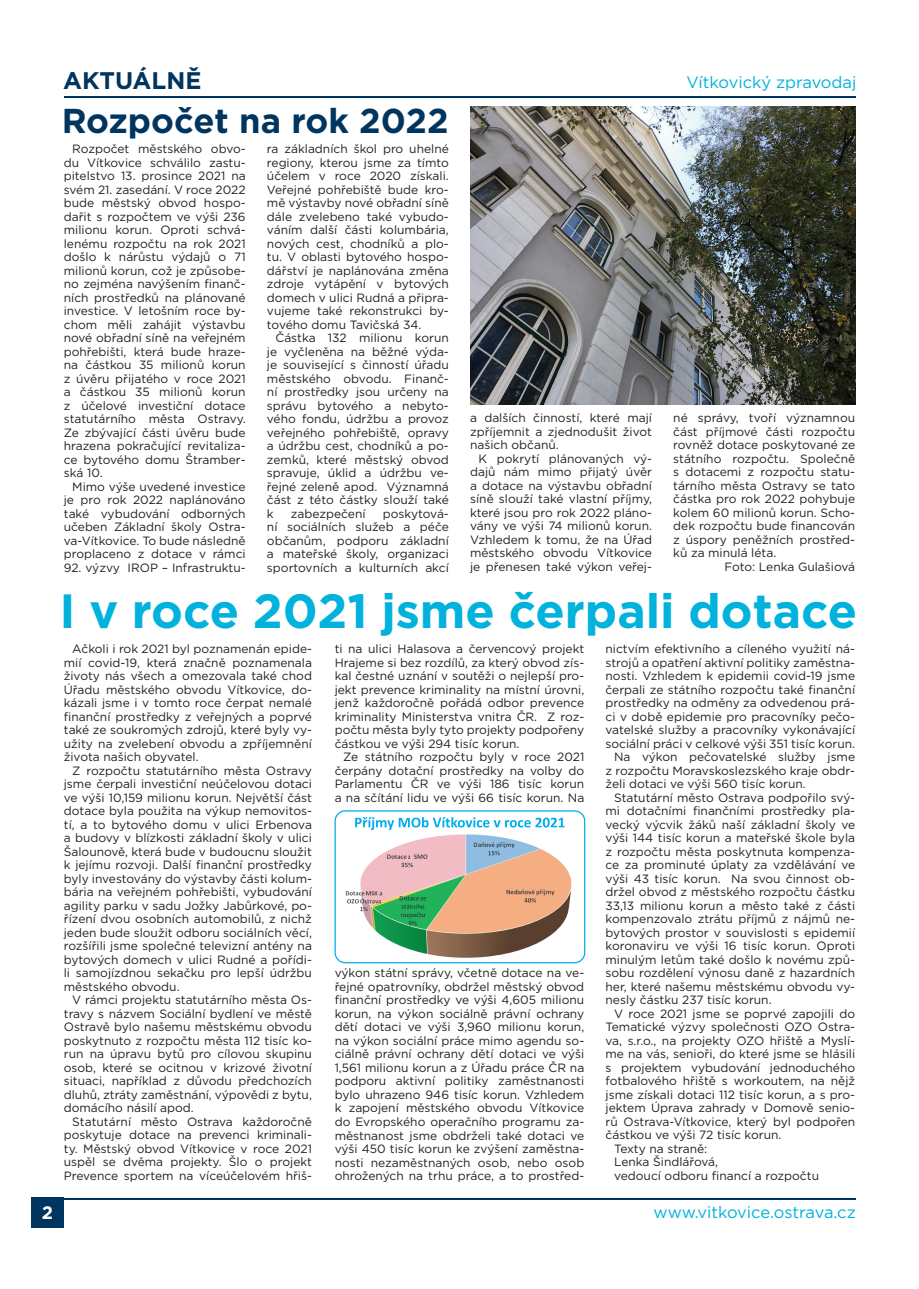
<style>
.page{position:relative;width:919px;height:1289px;background:#fff}
.page>*{position:absolute;margin:0;border:0;box-sizing:border-box;transform-origin:0 0}
.Styl_odstavce5{font:700 48px "Gotham";color:#00b2dc}
.Styl_odstavce5-2{font:700 34.5px "Gotham";color:#003560}
.t1{font:700 24px "Gotham";color:#003560}
.text{font:700 18px "Gotham";color:#fff}
.t2{font:16.5px "Gotham";color:#00b2dc}
.Styl_odstavce2{font:12px/13.5px "Gotham";color:#231f20;text-align:justify}
</style>
<div class="page">
<hr style="left:64px;top:96px;width:791px;height:2px;background:#003560">
<div style="left:31px;top:1197px;width:33px;height:30px;background:#003560"></div>
<hr style="left:64px;top:1197px;width:791px;height:2px;background:#003560">
<img style="left:470px;top:106px;width:385px;height:298px">
<div style="left:334px;top:810px;width:251px;height:153px;border:1px solid #00aeef;border-radius:10px"></div>
<img style="left:345px;top:834px;width:227px;height:124px">
<svg style="left:355px;top:817px;width:209px;height:13px"></svg>
<p class="t1" style="left:63px;top:65px;width:140px">AKTUÁLNĚ</p>
<p class="t2" style="left:686px;top:71px;width:171px">Vítkovický zpravodaj</p>
<p class="Styl_odstavce5-2" style="left:62px;top:98px;width:388px">Rozpočet na rok 2022</p>
<p class="Styl_odstavce2" style="left:64px;top:142px;width:183px;text-indent:9px">Rozpočet městského obvo&shy;du Vítkovice schválilo zastu&shy;pitelstvo 13. prosince 2021 na svém 21. zasedání. V roce 2022 bude městský obvod hospo&shy;dařit s rozpočtem ve výši 236 milionu korun. Oproti schvá&shy;lenému rozpočtu na rok 2021 došlo k nárůstu výdajů o 71 milionů korun, což je způsobe&shy;no zejména navýšením finanč&shy;ních prostředků na plánované investice. V letošním roce by&shy;chom měli zahájit výstavbu nové obřadní síně na veřejném pohřebišti, která bude hraze&shy;na částkou 35 milionů korun z úvěru přijatého v roce 2021 a částkou 35 milionů korun z účelové investiční dotace statutárního města Ostravy.<br>Ze zbývající části úvěru bude hrazena pokračující revitaliza&shy;ce bytového domu Štramber&shy;ská 10.</p>
<p class="Styl_odstavce2" style="left:64px;top:479px;width:183px;text-indent:9px">Mimo výše uvedené investice je pro rok 2022 naplánováno také vybudování odborných učeben Základní školy Ostra&shy;va-Vítkovice. To bude následně proplaceno z dotace v rámci</p>
<p class="Styl_odstavce2" style="left:64px;top:560px;width:183px">92. výzvy IROP – Infrastruktu-</p>
<p class="Styl_odstavce5" style="left:60px;top:578px;width:799px">I v roce 2021 jsme čerpali dotace</p>
<p class="Styl_odstavce2" style="left:334px;top:641px;width:251px">ti na ulici Halasova a červencový projekt Hrajeme si bez rozdílů, za který obvod zís&shy;kal čestné uznání v soutěži o nejlepší pro&shy;jekt prevence kriminality na místní úrovni, jenž každoročně pořádá odbor prevence kriminality Ministerstva vnitra ČR. Z roz&shy;počtu města byly tyto projekty podpořeny částkou ve výši 294 tisíc korun.</p>
<p class="Styl_odstavce2" style="left:334px;top:749px;width:251px;text-indent:9px">Ze státního rozpočtu byly v roce 2021 čerpány dotační prostředky na volby do Parlamentu ČR ve výši 186 tisíc korun a na sčítání lidu ve výši 66 tisíc korun. Na</p>
<p class="Styl_odstavce2" style="left:267px;top:142px;width:183px">ra základních škol pro uhelné regiony, kterou jsme za tímto účelem v roce 2020 získali.<br>Veřejné pohřebiště bude kro&shy;mě výstavby nové obřadní síně dále zvelebeno také vybudo&shy;váním další části kolumbária, nových cest, chodníků a plo&shy;tu. V oblasti bytového hospo&shy;dářství je naplánována změna zdroje vytápění v bytových domech v ulici Rudná a připra&shy;vujeme také rekonstrukci by&shy;tového domu Tavičská 34.</p>
<p class="Styl_odstavce2" style="left:267px;top:331px;width:183px;text-indent:9px">Částka 132 milionu korun je vyčleněna na běžné výda&shy;je související s činností úřadu městského obvodu. Finanč&shy;ní prostředky jsou určeny na správu bytového a nebyto&shy;vého fondu, údržbu a provoz veřejného pohřebiště, opravy a údržbu cest, chodníků a po&shy;zemků, které městský obvod spravuje, úklid a údržbu ve&shy;řejné zeleně apod. Významná část z této částky slouží také k</p>
<p class="Styl_odstavce2" style="left:470px;top:411px;width:183px">a dalších činností, které mají zpříjemnit a zjednodušit život našich občanů.</p>
<p class="Styl_odstavce2" style="left:470px;top:451px;width:183px;text-indent:9px">K pokrytí plánovaných vý&shy;dajů nám mimo přijatý úvěr a dotace na výstavbu obřadní síně slouží také vlastní příjmy, které jsou pro rok 2022 pláno&shy;vány ve výši 74 milionů korun.<br>Vzhledem k tomu, že na Úřad městského obvodu Vítkovice je přenesen také výkon veřej-</p>
<p class="Styl_odstavce2" style="left:673px;top:411px;width:183px">né správy, tvoří významnou část příjmové části rozpočtu rovněž dotace poskytované ze státního rozpočtu. Společně s dotacemi z rozpočtu statu&shy;tárního města Ostravy se tato částka pro rok 2022 pohybuje kolem 60 milionů korun. Scho&shy;dek rozpočtu bude financován z úspory peněžních prostřed&shy;ků za minulá léta.</p>
<p class="Styl_odstavce2" style="left:724px;top:559px;width:132px">Foto: Lenka Gulašiová</p>
<p class="Styl_odstavce2" style="left:267px;top:506px;width:183px;text-indent:116px">poskytová&shy;ní sociálních služeb a péče občanům, podporu základní a mateřské školy, organizaci sportovních a kulturních akcí</p>
<p class="Styl_odstavce2" style="left:291px;top:506px;width:76px">zabezpečení</p>
<p class="Styl_odstavce2" style="left:64px;top:641px;width:250px;text-indent:9px">Ačkoli i rok 2021 byl poznamenán epide&shy;mií covid-19, která značně poznamenala životy nás všech a omezovala také chod Úřadu městského obvodu Vítkovice, do&shy;kázali jsme i v tomto roce čerpat nemalé finanční prostředky z veřejných a poprvé také ze soukromých zdrojů, které byly vy&shy;užity na zvelebení obvodu a zpříjemnění života našich obyvatel.</p>
<p class="Styl_odstavce2" style="left:64px;top:763px;width:250px;text-indent:9px">Z rozpočtu statutárního města Ostravy jsme čerpali investiční neúčelovou dotaci ve výši 10,159 milionu korun. Největší část dotace byla použita na výkup nemovitos&shy;tí, a to bytového domu v ulici Erbenova a budovy v blízkosti základní školy v ulici Šalounově, která bude v budoucnu sloužit k jejímu rozvoji. Další finanční prostředky byly investovány do výstavby části kolum&shy;bária na veřejném pohřebišti, vybudování agility parku v sadu Jožky Jabůrkové, po&shy;řízení dvou osobních automobilů, z nichž jeden bude sloužit odboru sociálních věcí, rozšířili jsme společné televizní antény na bytových domech v ulici Rudné a pořídi&shy;li samojízdnou sekačku pro lepší údržbu městského obvodu.</p>
<p class="Styl_odstavce2" style="left:64px;top:992px;width:250px;text-indent:9px">V rámci projektu statutárního města Os&shy;travy s názvem Sociální bydlení ve městě Ostravě bylo našemu městskému obvodu poskytnuto z rozpočtu města 112 tisíc ko&shy;run na úpravu bytů pro cílovou skupinu osob, které se ocitnou v krizové životní situaci, například z důvodu předchozích dluhů, ztráty zaměstnání, výpovědi z bytu, domácího násilí apod.</p>
<p class="Styl_odstavce2" style="left:64px;top:1114px;width:250px;text-indent:9px">Statutární město Ostrava každoročně poskytuje dotace na prevenci kriminali&shy;ty. Městský obvod Vítkovice v roce 2021 uspěl se dvěma projekty. Šlo o projekt Prevence sportem na víceúčelovém hřiš-</p>
<p class="Styl_odstavce2" style="left:605px;top:641px;width:251px">nictvím efektivního a cíleného využití ná&shy;strojů a opatření aktivní politiky zaměstna&shy;nosti. Vzhledem k epidemii covid-19 jsme čerpali ze státního rozpočtu také finanční prostředky na odměny za odvedenou prá&shy;ci v době epidemie pro pracovníky pečo&shy;vatelské služby a pracovníky vykonávající sociální práci v celkové výši 351 tisíc korun.</p>
<p class="Styl_odstavce2" style="left:605px;top:749px;width:251px;text-indent:9px">Na výkon pečovatelské služby jsme z rozpočtu Moravskoslezského kraje obdr&shy;želi dotaci ve výši 560 tisíc korun.</p>
<p class="Styl_odstavce2" style="left:605px;top:790px;width:251px;text-indent:9px">Statutární město Ostrava podpořilo svý&shy;mi dotačními finančními prostředky pla&shy;vecký výcvik žáků naší základní školy ve výši 144 tisíc korun a mateřské škole byla z rozpočtu města poskytnuta kompenza&shy;ce za prominuté úplaty za vzdělávání ve výši 43 tisíc korun. Na svou činnost ob&shy;držel obvod z městského rozpočtu částku 33,13 milionu korun a město také z části kompenzovalo ztrátu příjmů z nájmů ne&shy;bytových prostor v souvislosti s epidemií koronaviru ve výši 16 tisíc korun. Oproti minulým letům také došlo k novému způ&shy;sobu rozdělení výnosu daně z hazardních her, které našemu městskému obvodu vy&shy;nesly částku 237 tisíc korun.</p>
<p class="Styl_odstavce2" style="left:605px;top:1006px;width:251px;text-indent:9px">V roce 2021 jsme se poprvé zapojili do Tematické výzvy společnosti OZO Ostra&shy;va, s.r.o., na projekty OZO hřiště a Myslí&shy;me na vás, senioři, do které jsme se hlásili s projektem vybudování jednoduchého fotbalového hřiště s workoutem, na nějž jsme získali dotaci 112 tisíc korun, a s pro&shy;jektem Úprava zahrady v Domově senio&shy;rů Ostrava-Vítkovice, který byl podpořen částkou ve výši 72 tisíc korun.</p>
<p class="Styl_odstavce2" style="left:614px;top:1141px;width:95px">Texty na straně:</p>
<p class="Styl_odstavce2" style="left:614px;top:1154px;width:105px">Lenka Šindlářová,</p>
<p class="Styl_odstavce2" style="left:614px;top:1168px;width:206px">vedoucí odboru financí a rozpočtu</p>
<p class="Styl_odstavce2" style="left:334px;top:966px;width:251px">výkon státní správy, včetně dotace na ve&shy;řejné opatrovníky, obdržel městský obvod finanční prostředky ve výši 4,605 milionu korun, na výkon sociálně právní ochrany dětí dotaci ve výši 3,960 milionu korun, na výkon sociální práce mimo agendu so&shy;ciálně právní ochrany dětí dotaci ve výši 1,561 milionu korun a z Úřadu práce ČR na podporu aktivní politiky zaměstnanosti bylo uhrazeno 946 tisíc korun. Vzhledem k zapojení městského obvodu Vítkovice do Evropského operačního programu za&shy;městnanost jsme obdrželi také dotaci ve výši 450 tisíc korun ke zvýšení zaměstna&shy;nosti nezaměstnaných osob, nebo osob ohrožených na trhu práce, a to prostřed-</p>
<p class="text" style="left:42px;top:1201px;width:13px">2</p>
<p class="t2" style="left:653px;top:1201px;width:204px">www.vitkovice.ostrava.cz</p>
</div>
